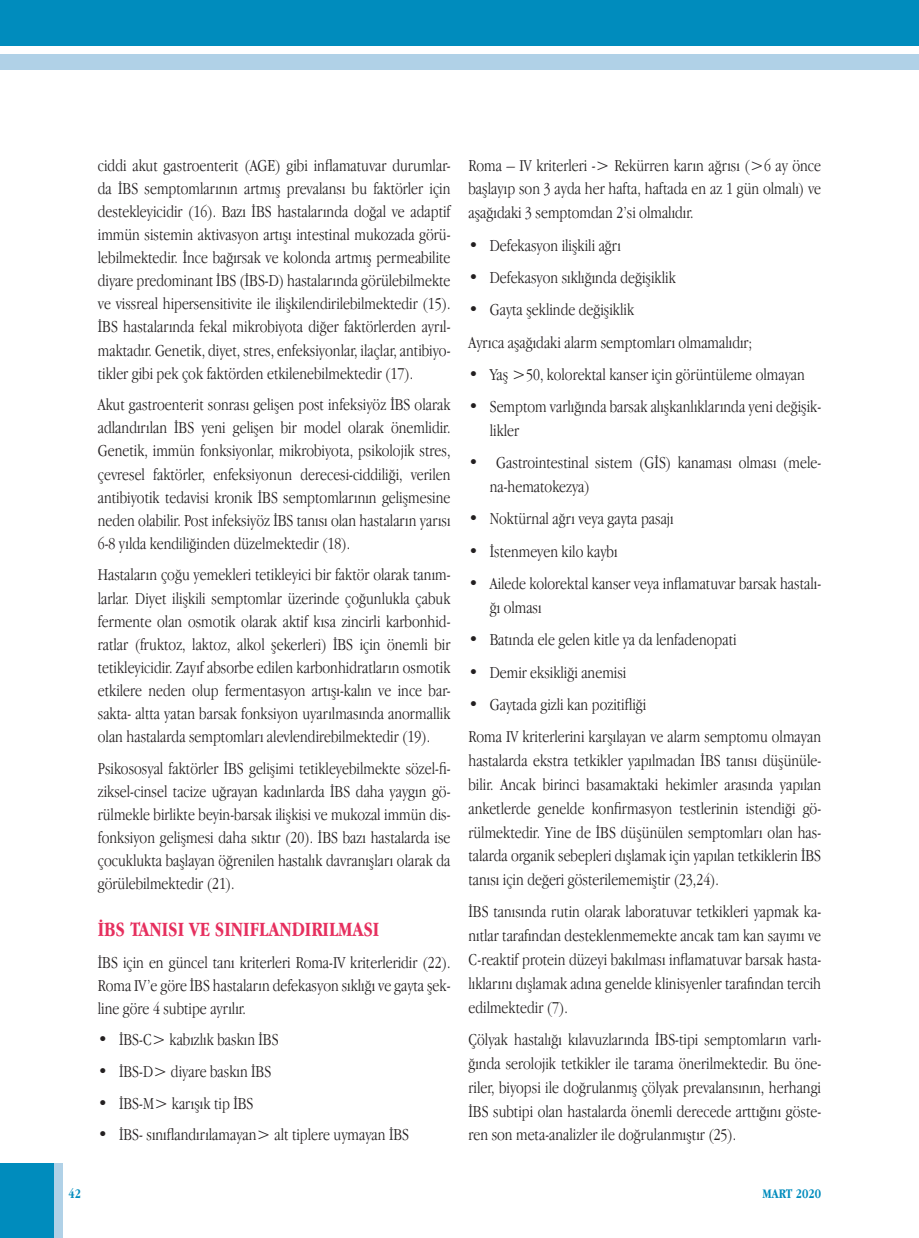
<style>
.page{position:relative;width:919px;height:1238px;background:#fff}
.page>*{position:absolute;margin:0;border:0;box-sizing:border-box;transform-origin:0 0}
.t1{font:700 21px "Apple Garamond";color:#e62f5e}
.t2{font:300 17.25px/23.1px "Apple Garamond";color:#231f20;text-align:justify}
.t3{font:700 13.5px "Apple Garamond";color:#008cbd}
</style>
<div class="page">
<div style="left:0;top:1163px;width:54px;height:74px;background:#008cbd"></div>
<div style="left:54px;top:1163px;width:8px;height:74px;background:#b0d1e7"></div>
<div style="left:0;top:54px;width:918px;height:15px;background:#b0d1e7"></div>
<div style="left:0;top:0;width:918px;height:45px;background:#008cbd"></div>
<p class="t2" style="left:98px;top:153px;width:354px">ciddi akut gastroenterit (AGE) gibi inflamatuvar durumlar&shy;da İBS semptomlarının artmış prevalansı bu faktörler için destekleyicidir (16). Bazı İBS hastalarında doğal ve adaptif immün sistemin aktivasyon artışı intestinal mukozada görü&shy;lebilmektedir. İnce bağırsak ve kolonda artmış permeabilite diyare predominant İBS (İBS-D) hastalarında görülebilmekte ve vissreal hipersensitivite ile ilişkilendirilebilmektedir (15).<br>İBS hastalarında fekal mikrobiyota diğer faktörlerden ayrıl&shy;maktadır. Genetik, diyet, stres, enfeksiyonlar, ilaçlar, antibiyo&shy;tikler gibi pek çok faktörden etkilenebilmektedir (17).</p>
<p class="t2" style="left:98px;top:393px;width:354px">Akut gastroenterit sonrası gelişen post infeksiyöz İBS olarak adlandırılan İBS yeni gelişen bir model olarak önemlidir.<br>Genetik, immün fonksiyonlar, mikrobiyota, psikolojik stres, çevresel faktörler, enfeksiyonun derecesi-ciddiliği, verilen antibiyotik tedavisi kronik İBS semptomlarının gelişmesine neden olabilir. Post infeksiyöz İBS tanısı olan hastaların yarısı 6-8 yılda kendiliğinden düzelmektedir (18).</p>
<p class="t2" style="left:98px;top:563px;width:354px">Hastaların çoğu yemekleri tetikleyici bir faktör olarak tanım&shy;larlar. Diyet ilişkili semptomlar üzerinde çoğunlukla çabuk fermente olan osmotik olarak aktif kısa zincirli karbonhid&shy;ratlar (fruktoz, laktoz, alkol şekerleri) İBS için önemli bir tetikleyicidir. Zayıf absorbe edilen karbonhidratların osmotik etkilere neden olup fermentasyon artışı-kalın ve ince bar&shy;sakta- altta yatan barsak fonksiyon uyarılmasında anormallik olan hastalarda semptomları alevlendirebilmektedir (19).</p>
<p class="t2" style="left:98px;top:756px;width:354px">Psikososyal faktörler İBS gelişimi tetikleyebilmekte sözel-fi&shy;ziksel-cinsel tacize uğrayan kadınlarda İBS daha yaygın gö&shy;rülmekle birlikte beyin-barsak ilişkisi ve mukozal immün dis&shy;fonksiyon gelişmesi daha sıktır (20). İBS bazı hastalarda ise çocuklukta başlayan öğrenilen hastalık davranışları olarak da görülebilmektedir (21).</p>
<p class="t1" style="left:98px;top:917px;width:283px">İBS TANISI VE SINIFLANDIRILMASI</p>
<p class="t2" style="left:98px;top:950px;width:354px">İBS için en güncel tanı kriterleri Roma-IV kriterleridir (22).<br>Roma IV’e göre İBS hastaların defekasyon sıklığı ve gayta şek&shy;line göre 4 subtipe ayrılır.</p>
<p class="t2" style="left:98px;top:1027px;width:182px">• İBS-C&gt; kabızlık baskın İBS</p>
<p class="t2" style="left:98px;top:1059px;width:175px">• İBS-D&gt; diyare baskın İBS</p>
<p class="t2" style="left:98px;top:1091px;width:157px">• İBS-M&gt; karışık tip İBS</p>
<p class="t2" style="left:98px;top:1122px;width:313px">• İBS- sınıflandırılamayan&gt; alt tiplere uymayan İBS</p>
<p class="t2" style="left:468px;top:153px;width:354px;line-height:23.9px">Roma – IV kriterleri -&gt; Rekürren karın ağrısı (&gt;6 ay önce başlayıp son 3 ayda her hafta, haftada en az 1 gün olmalı) ve aşağıdaki 3 semptomdan 2’si olmalıdır.</p>
<p class="t2" style="left:468px;top:233px;width:154px">• Defekasyon ilişkili ağrı</p>
<p class="t2" style="left:468px;top:265px;width:209px">• Defekasyon sıklığında değişiklik</p>
<p class="t2" style="left:468px;top:293px;width:285px;line-height:32.2px">• Gayta şeklinde değişiklik<br>Ayrıca aşağıdaki alarm semptomları olmamalıdır;</p>
<p class="t2" style="left:468px;top:362px;width:338px">• Yaş &gt;50, kolorektal kanser için görüntüleme olmayan</p>
<p class="t2" style="left:489px;top:394px;width:333px;line-height:23.9px;text-indent:-21px">• Semptom varlığında barsak alışkanlıklarında yeni değişik&shy;likler</p>
<p class="t2" style="left:489px;top:450px;width:333px;line-height:23.9px;text-indent:-21px">• Gastrointestinal sistem (GİS) kanaması olması (mele&shy;na-hematokezya)</p>
<p class="t2" style="left:468px;top:507px;width:207px">• Noktürnal ağrı veya gayta pasajı</p>
<p class="t2" style="left:468px;top:539px;width:150px">• İstenmeyen kilo kaybı</p>
<p class="t2" style="left:489px;top:571px;width:333px;line-height:23.9px;text-indent:-21px">• Ailede kolorektal kanser veya inflamatuvar barsak hastalı&shy;ğı olması</p>
<p class="t2" style="left:468px;top:628px;width:270px">• Batında ele gelen kitle ya da lenfadenopati</p>
<p class="t2" style="left:468px;top:660px;width:159px">• Demir eksikliği anemisi</p>
<p class="t2" style="left:468px;top:688px;width:354px;line-height:32.2px">• Gaytada gizli kan pozitifliği<br>Roma IV kriterlerini karşılayan ve alarm semptomu olmayan</p>
<p class="t2" style="left:468px;top:748px;width:354px;line-height:23.9px">hastalarda ekstra tetkikler yapılmadan İBS tanısı düşünüle&shy;bilir. Ancak birinci basamaktaki hekimler arasında yapılan anketlerde genelde konfirmasyon testlerinin istendiği gö&shy;rülmektedir. Yine de İBS düşünülen semptomları olan has&shy;talarda organik sebepleri dışlamak için yapılan tetkiklerin İBS tanısı için değeri gösterilememiştir (23,24).</p>
<p class="t2" style="left:468px;top:899px;width:354px;line-height:23.9px">İBS tanısında rutin olarak laboratuvar tetkikleri yapmak ka&shy;nıtlar tarafından desteklenmemekte ancak tam kan sayımı ve C-reaktif protein düzeyi bakılması inflamatuvar barsak hasta&shy;lıklarını dışlamak adına genelde klinisyenler tarafından tercih edilmektedir (7).</p>
<p class="t2" style="left:468px;top:1027px;width:354px;line-height:23.9px">Çölyak hastalığı kılavuzlarında İBS-tipi semptomların varlı&shy;ğında serolojik tetkikler ile tarama önerilmektedir. Bu öne&shy;riler, biyopsi ile doğrulanmış çölyak prevalansının, herhangi İBS subtipi olan hastalarda önemli derecede arttığını göste&shy;ren son meta-analizler ile doğrulanmıştır (25).</p>
<p class="t3" style="left:68px;top:1186px;width:14px">42</p>
<p class="t3" style="left:762px;top:1186px;width:60px">MART 2020</p>
</div>
